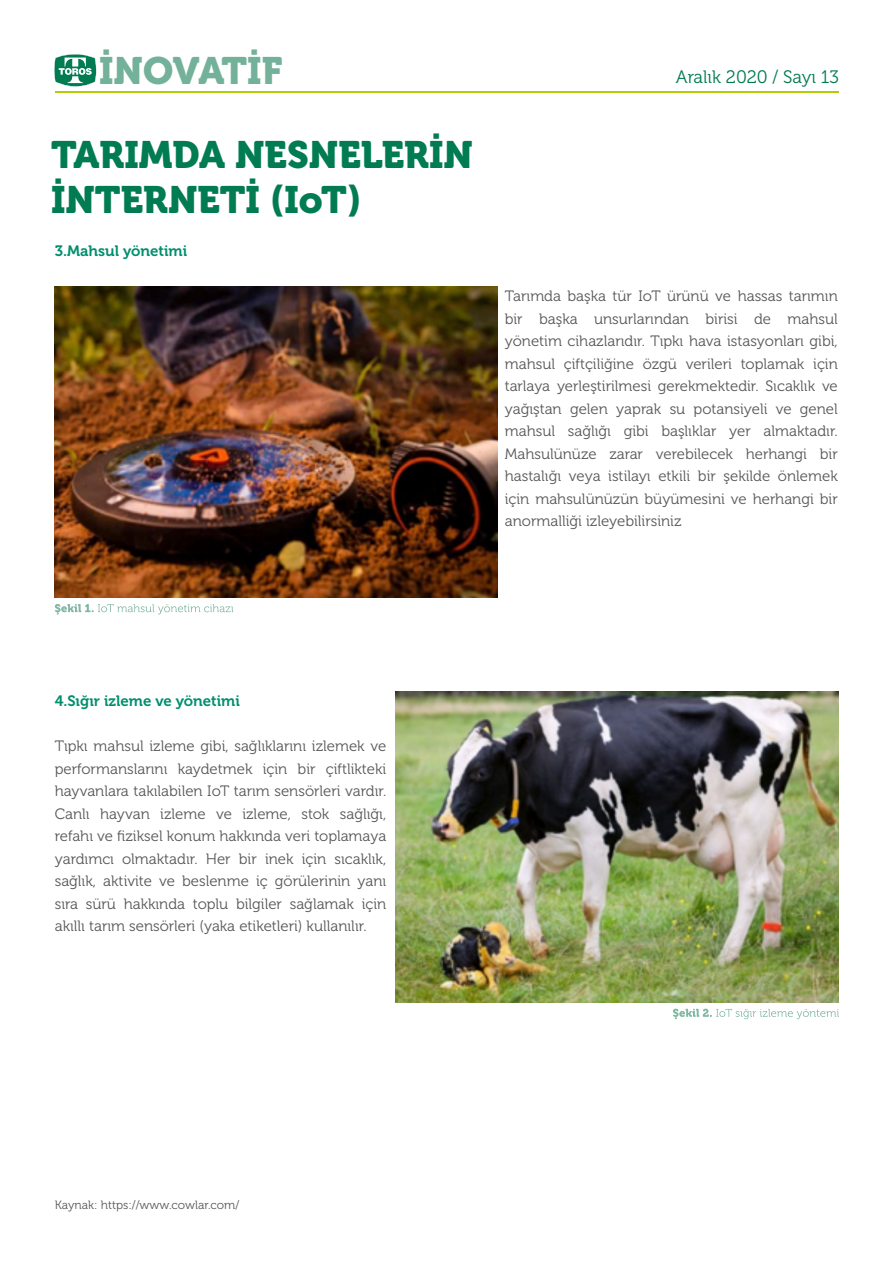
<style>
.page{position:relative;width:893px;height:1263px;background:#fff}
.page>*{position:absolute;margin:0;border:0;box-sizing:border-box;transform-origin:0 0}
.t1{font:37.95px/45px "Museo 900";color:#007b52}
.t2{font:37.95px "Museo 900";color:#73b19a}
.t3{font:18px "Museo 300";color:#007b52}
.t4{font:15px/22.5px "Museo 300";color:#575756;text-align:justify}
.t5{font:15px "Museo 700";color:#008f6e}
.t6{font:12px "Museo 300";color:#575756}
</style>
<div class="page">
<svg style="left:54px;top:54px;width:43px;height:33px"></svg>
<hr style="left:55px;top:91px;width:783px;height:2px;background:#b4cc04">
<img style="left:54px;top:286px;width:443px;height:312px">
<img style="left:396px;top:691px;width:443px;height:312px">
<svg style="left:55px;top:604px;width:178px;height:10px"></svg>
<svg style="left:673px;top:1009px;width:166px;height:10px"></svg>
<h1 class="t2" style="left:99px;top:49px;width:185px">İNOVATİF</h1>
<h1 class="t1" style="left:51px;top:133px;width:423px">TARIMDA NESNELERİN<br>İNTERNETİ (IoT)</h1>
<p class="t5" style="left:55px;top:243px;width:134px">3.Mahsul yönetimi</p>
<p class="t3" style="left:676px;top:67px;width:165px">Aralık 2020 / Sayı 13</p>
<p class="t4" style="left:505px;top:285px;width:335px">Tarımda başka tür IoT ürünü ve hassas tarımın bir başka unsurlarından birisi de mahsul yönetim cihazlarıdır. Tıpkı hava istasyonları gibi, mahsul çiftçiliğine özgü verileri toplamak için tarlaya yerleştirilmesi gerekmektedir. Sıcaklık ve yağıştan gelen yaprak su potansiyeli ve genel mahsul sağlığı gibi başlıklar yer almaktadır.<br>Mahsulünüze zarar verebilecek herhangi bir hastalığı veya istilayı etkili bir şekilde önlemek için mahsulünüzün büyümesini ve herhangi bir anormalliği izleyebilirsiniz</p>
<p class="t5" style="left:55px;top:693px;width:187px">4.Sığır izleme ve yönetimi</p>
<p class="t4" style="left:55px;top:735px;width:333px">Tıpkı mahsul izleme gibi, sağlıklarını izlemek ve performanslarını kaydetmek için bir çiftlikteki hayvanlara takılabilen IoT tarım sensörleri vardır.<br>Canlı hayvan izleme ve izleme, stok sağlığı, refahı ve fiziksel konum hakkında veri toplamaya yardımcı olmaktadır. Her bir inek için sıcaklık, sağlık, aktivite ve beslenme iç görülerinin yanı sıra sürü hakkında toplu bilgiler sağlamak için akıllı tarım sensörleri (yaka etiketleri) kullanılır.</p>
<p class="t6" style="left:55px;top:1198px;width:186px">Kaynak: https://www.cowlar.com/</p>
</div>
